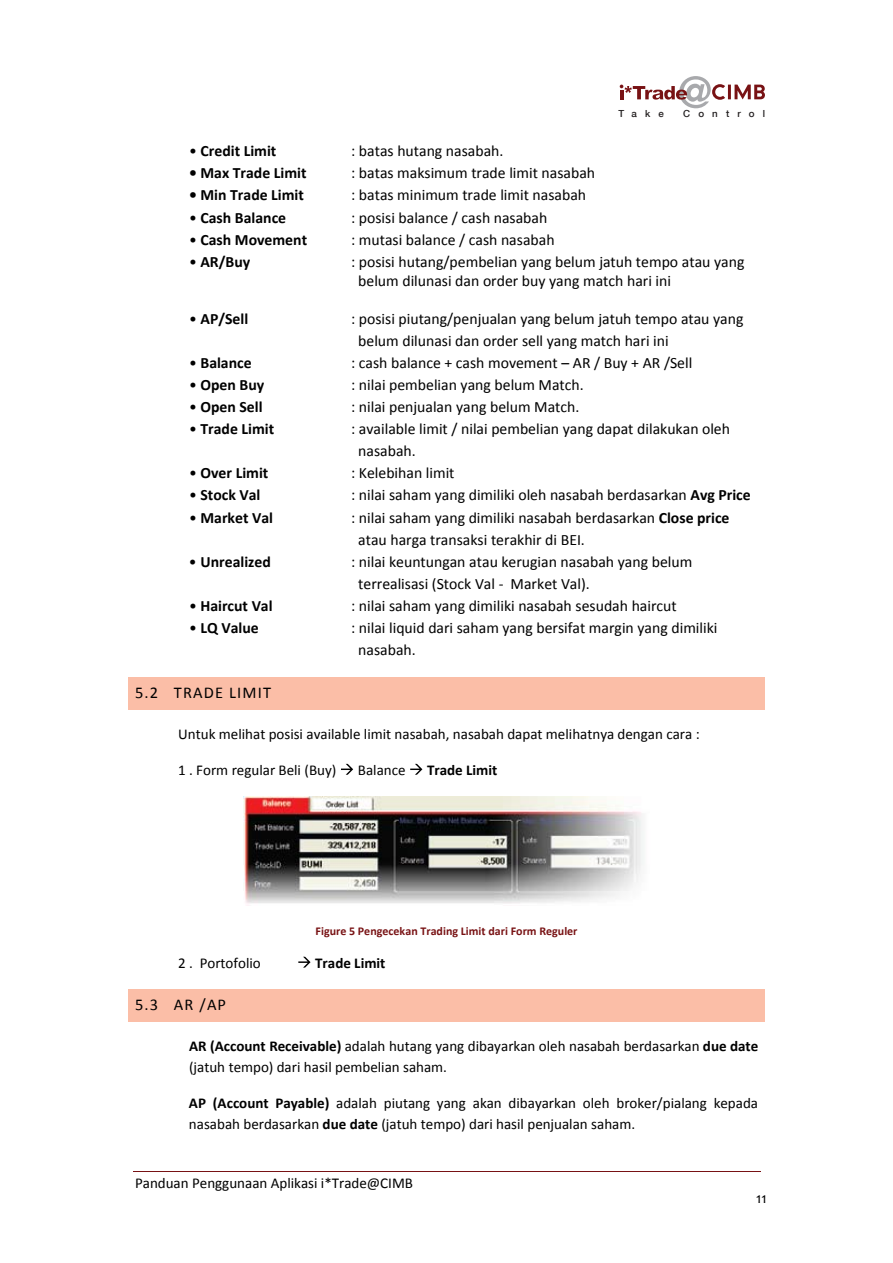
<style>
.page{position:relative;width:893px;height:1263px;background:#fff}
.page>*{position:absolute;margin:0;border:0;box-sizing:border-box;transform-origin:0 0}
.t1{font:16.5px "Calibri";letter-spacing:.07em;color:#010101}
.t2{font:15.75px/22.2px "Calibri";color:#010101}
.t3{font:700 15.75px "Calibri";color:#010101}
.t4{font:15px/21px "Calibri";color:#010101}
.t5{font:700 15px "Calibri";color:#010101}
.t6{font:15px "Candara";color:#010101}
.t7{font:700 12px "Calibri";color:#781214}
.t8{font:500 9.75px "Helvetica Neue";letter-spacing:.84em;color:#231f20}
.s1{font-weight:400}
.s2{font-weight:700}
</style>
<div class="page">
<div style="left:128px;top:990px;width:637px;height:32px;background:#fbbea7"></div>
<div style="left:128px;top:677px;width:637px;height:32px;background:#fbbea7"></div>
<svg style="left:620px;top:76px;width:145px;height:32px"></svg>
<svg style="left:341px;top:764px;width:12px;height:11px"></svg>
<svg style="left:410px;top:764px;width:12px;height:11px"></svg>
<img style="left:243px;top:797px;width:401px;height:109px">
<svg style="left:298px;top:957px;width:12px;height:11px"></svg>
<hr style="left:133px;top:1171px;width:627px;height:1px;background:#781214">
<p class="t8" style="left:618px;top:108px;width:47px">Take</p>
<p class="t8" style="left:683px;top:108px;width:84px">Control</p>
<p class="t3" style="left:189px;top:141px;width:89px"><span class="s1">•</span> Credit Limit</p>
<p class="t2" style="left:351px;top:139px;width:154px">: batas hutang nasabah.</p>
<p class="t3" style="left:189px;top:163px;width:119px">• Max Trade Limit</p>
<p class="t2" style="left:351px;top:161px;width:246px">: batas maksimum trade limit nasabah</p>
<p class="t3" style="left:189px;top:185px;width:116px">• Min Trade Limit</p>
<p class="t2" style="left:351px;top:183px;width:237px">: batas minimum trade limit nasabah</p>
<p class="t3" style="left:189px;top:208px;width:99px"><span class="s1">•</span> Cash Balance</p>
<p class="t2" style="left:351px;top:206px;width:198px">: posisi balance / cash nasabah</p>
<p class="t3" style="left:189px;top:230px;width:120px"><span class="s1">•</span> Cash Movement</p>
<p class="t2" style="left:351px;top:228px;width:205px">: mutasi balance / cash nasabah</p>
<p class="t3" style="left:189px;top:252px;width:63px"><span class="s1">•</span> AR/Buy</p>
<p class="t2" style="left:358px;top:251px;width:388px;line-height:19.2px;text-indent:-7px">: posisi hutang/pembelian yang belum jatuh tempo atau yang belum dilunasi dan order buy yang match hari ini</p>
<p class="t3" style="left:189px;top:309px;width:61px"><span class="s1">•</span> AP/Sell</p>
<p class="t2" style="left:358px;top:307px;width:387px;text-indent:-7px">: posisi piutang/penjualan yang belum jatuh tempo atau yang belum dilunasi dan order sell yang match hari ini</p>
<p class="t3" style="left:189px;top:353px;width:64px"><span class="s1">•</span> Balance</p>
<p class="t2" style="left:351px;top:351px;width:343px">: cash balance + cash movement – AR / Buy + AR /Sell</p>
<p class="t3" style="left:189px;top:375px;width:77px"><span class="s1">•</span> Open Buy</p>
<p class="t2" style="left:351px;top:373px;width:234px">: nilai pembelian yang belum Match.</p>
<p class="t3" style="left:189px;top:397px;width:75px"><span class="s1">•</span> Open Sell</p>
<p class="t2" style="left:351px;top:395px;width:230px">: nilai penjualan yang belum Match.</p>
<p class="t3" style="left:189px;top:419px;width:87px"><span class="s1">•</span> Trade Limit</p>
<p class="t2" style="left:358px;top:417px;width:373px;text-indent:-7px">: available limit / nilai pembelian yang dapat dilakukan oleh nasabah.</p>
<p class="t3" style="left:189px;top:463px;width:81px"><span class="s1">•</span> Over Limit</p>
<p class="t2" style="left:351px;top:461px;width:105px">: Kelebihan limit</p>
<p class="t3" style="left:189px;top:485px;width:73px"><span class="s1">•</span> Stock Val</p>
<p class="t2" style="left:351px;top:483px;width:401px">: nilai saham yang dimiliki oleh nasabah berdasarkan <span class="s2">Avg Price</span></p>
<p class="t3" style="left:189px;top:508px;width:85px"><span class="s1">•</span> Market Val</p>
<p class="t2" style="left:358px;top:506px;width:373px;text-indent:-7px">: nilai saham yang dimiliki nasabah berdasarkan <span class="s2">Close price </span>atau harga transaksi terakhir di BEI.</p>
<p class="t3" style="left:189px;top:552px;width:83px"><span class="s1">•</span> Unrealized</p>
<p class="t2" style="left:358px;top:550px;width:336px;text-indent:-7px">: nilai keuntungan atau kerugian nasabah yang belum terrealisasi (Stock Val - Market Val).</p>
<p class="t3" style="left:189px;top:596px;width:85px"><span class="s1">•</span> Haircut Val</p>
<p class="t2" style="left:351px;top:594px;width:327px">: nilai saham yang dimiliki nasabah sesudah haircut</p>
<p class="t3" style="left:189px;top:618px;width:71px"><span class="s1">•</span> LQ Value</p>
<p class="t2" style="left:358px;top:616px;width:361px;text-indent:-7px">: nilai liquid dari saham yang bersifat margin yang dimiliki nasabah.</p>
<p class="t1" style="left:135px;top:682px;width:137px">5.2 TRADE LIMIT</p>
<p class="t4" style="left:178px;top:722px;width:523px">Untuk melihat posisi available limit nasabah, nasabah dapat melihatnya dengan cara :</p>
<p class="t4" style="left:178px;top:759px;width:160px">1 . Form regular Beli (Buy)</p>
<p class="t4" style="left:358px;top:759px;width:49px">Balance</p>
<p class="t5" style="left:427px;top:760px;width:72px">Trade Limit</p>
<p class="t7" style="left:316px;top:924px;width:263px">Figure 5 Pengecekan Trading Limit dari Form Reguler</p>
<p class="t4" style="left:178px;top:951px;width:84px">2 . Portofolio</p>
<p class="t5" style="left:315px;top:953px;width:72px">Trade Limit</p>
<p class="t1" style="left:135px;top:994px;width:93px">5.3 AR /AP</p>
<p class="t4" style="left:189px;top:1035px;width:571px"><span class="s2">AR (Account Receivable)</span> adalah hutang yang dibayarkan oleh nasabah berdasarkan <span class="s2">due date </span>(jatuh tempo) dari hasil pembelian saham.</p>
<p class="t4" style="left:189px;top:1092px;width:571px"><span class="s2">AP (Account Payable)</span> adalah piutang yang akan dibayarkan oleh broker/pialang kepada nasabah berdasarkan <span class="s2">due date</span> (jatuh tempo) dari hasil penjualan saham.</p>
<p class="t4" style="left:135px;top:1171px;width:280px">Panduan Penggunaan Aplikasi i*Trade@CIMB</p>
<p class="t6" style="left:756px;top:1189px;width:12px">11</p>
</div>
